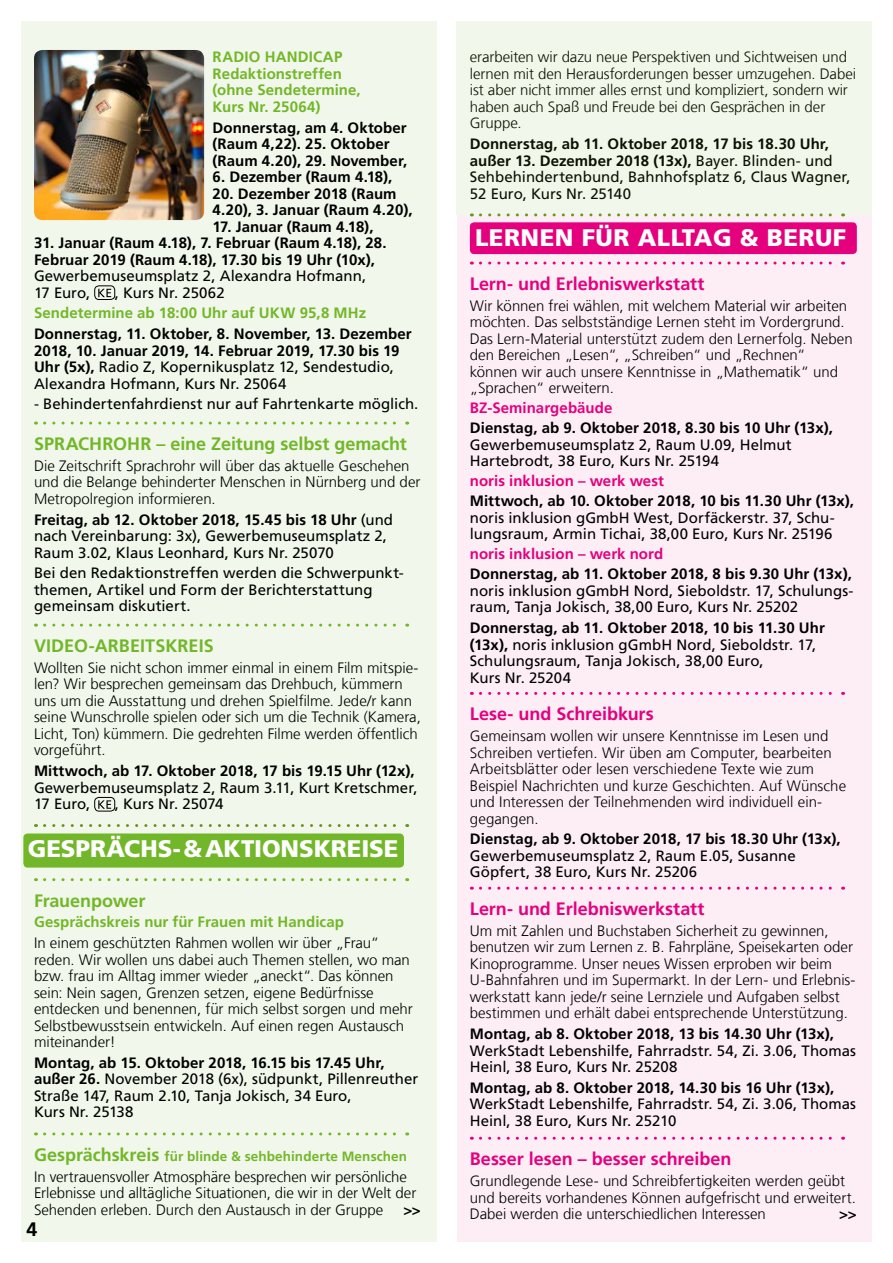
<style>
.page{position:relative;width:893px;height:1263px;background:#fff}
.page>*{position:absolute;margin:0;border:0;box-sizing:border-box;transform-origin:0 0}
.t1{font:900 24px "Frutiger LT Com";color:#fff}
.t2{font:900 24px "Frutiger LT Com";letter-spacing:.02em;color:#fff}
.t3{font:700 19.5px "Frutiger LT Com";color:#000}
.t4{font:700 18px "Frutiger LT Com";color:#e5007d}
.t5{font:700 18px "Frutiger LT Com";color:#72b729}
.t6{font:300 15px/16.5px "Frutiger LT Com";color:#000}
.t7{font:15px/16.5px "Frutiger LT Com";color:#000}
.t8{font:700 15px/16.5px "Frutiger LT Com";letter-spacing:.005em;color:#000}
.t9{font:700 15px/16.5px "Frutiger LT Com";letter-spacing:.005em;color:#72b729}
.t10{font:700 15px "Frutiger LT Com";letter-spacing:.005em;color:#e5007d}
.t11{font:700 13.5px "Frutiger LT Com";letter-spacing:.01em;color:#72b729}
.s1{font-weight:400}
.s2{font-weight:700}
.s3{font-size:18px}
</style>
<div class="page">
<div style="left:21px;top:21px;width:416px;height:1221px;background:#f1f7ea"></div>
<div style="left:457px;top:215px;width:415px;height:1027px;background:#fdeef6"></div>
<svg style="left:45px;top:422px;width:363px;height:3px"></svg>
<svg style="left:45px;top:624px;width:363px;height:3px"></svg>
<svg style="left:45px;top:824px;width:363px;height:3px"></svg>
<svg style="left:45px;top:878px;width:363px;height:3px"></svg>
<svg style="left:45px;top:1132px;width:363px;height:3px"></svg>
<svg style="left:98px;top:289px;width:13px;height:8px"></svg>
<div style="left:95px;top:286px;width:20px;height:14px;border:1px solid #000;border-radius:4px"></div>
<svg style="left:98px;top:800px;width:13px;height:9px"></svg>
<div style="left:95px;top:797px;width:20px;height:14px;border:1px solid #000;border-radius:4px"></div>
<svg style="left:480px;top:215px;width:364px;height:1px"></svg>
<svg style="left:480px;top:262px;width:364px;height:3px"></svg>
<svg style="left:480px;top:692px;width:364px;height:3px"></svg>
<svg style="left:480px;top:887px;width:364px;height:3px"></svg>
<svg style="left:480px;top:1137px;width:364px;height:3px"></svg>
<div style="left:470px;top:222px;width:387px;height:32px;background:#e5007d;border-radius:4px"></div>
<img style="left:34px;top:50px;width:170px;height:170px">
<div style="left:23px;top:833px;width:381px;height:34px;background:#72b729;border-radius:4px"></div>
<div style="left:456px;top:21px;width:416px;height:194px;background:#f1f7ea"></div>
<p class="t9" style="left:213px;top:49px;width:150px">RADIO HANDICAP<br>Redaktionstreffen (ohne Sendetermine,<br>Kurs Nr. 25064)</p>
<p class="t8" style="left:213px;top:119px;width:196px">Donnerstag, am 4. Oktober (Raum 4,22). 25. Oktober (Raum 4.20), 29. November,</p>
<p class="t8" style="left:213px;top:169px;width:181px">6. Dezember (Raum 4.18),</p>
<p class="t8" style="left:213px;top:185px;width:201px">20. Dezember 2018 (Raum<br>4.20), 3. Januar (Raum 4.20),</p>
<p class="t8" style="left:213px;top:218px;width:162px">17. Januar (Raum 4.18),</p>
<p class="t8" style="left:34px;top:235px;width:354px">31. Januar (Raum 4.18), 7. Februar (Raum 4.18), 28.<br>Februar 2019 (Raum 4.18), 17.30 bis 19 Uhr (10x),</p>
<p class="t7" style="left:34px;top:268px;width:334px">Gewerbemuseumsplatz 2, Alexandra Hofmann,<br>17 Euro,</p>
<p class="t7" style="left:115px;top:284px;width:111px">, Kurs Nr. 25062</p>
<p class="t9" style="left:34px;top:305px;width:334px">Sendetermine ab 18:00 Uhr auf UKW 95,8 MHz</p>
<p class="t8" style="left:34px;top:326px;width:379px">Donnerstag, 11. Oktober, 8. November, 13. Dezember 2018, 10. Januar 2019, 14. Februar 2019, 17.30 bis 19<br>Uhr (5x), <span class="s1">Radio Z, Kopernikusplatz 12, Sendestudio, Alexandra Hofmann, Kurs Nr. 25064</span></p>
<p class="t7" style="left:34px;top:396px;width:386px">- Behindertenfahrdienst nur auf Fahrtenkarte möglich.</p>
<p class="t5" style="left:34px;top:433px;width:374px">SPRACHROHR – eine Zeitung selbst gemacht</p>
<p class="t6" style="left:34px;top:457px;width:388px">Die Zeitschrift Sprachrohr will über das aktuelle Geschehen und die Belange behinderter Menschen in Nürnberg und der<br>Metropolregion informieren.</p>
<p class="t7" style="left:34px;top:511px;width:361px"><span class="s2">Freitag, ab 12. Oktober 2018, 15.45 bis 18 Uhr</span> (und nach Vereinbarung: 3x), Gewerbemuseumsplatz 2,<br>Raum 3.02, Klaus Leonhard, Kurs Nr. 25070</p>
<p class="t7" style="left:34px;top:565px;width:371px">Bei den Redaktionstreffen werden die Schwerpunkt&shy;themen, Artikel und Form der Berichterstattung gemeinsam diskutiert.</p>
<p class="t5" style="left:34px;top:635px;width:181px">VIDEO-ARBEITSKREIS</p>
<p class="t6" style="left:34px;top:659px;width:388px">Wollten Sie nicht schon immer einmal in einem Film mitspie&shy;len? Wir besprechen gemeinsam das Drehbuch, kümmern uns um die Ausstattung und drehen Spielfilme. Jede/r kann seine Wunschrolle spielen oder sich um die Technik (Kamera, Licht, Ton) kümmern. Die gedrehten Filme werden öffentlich vorgeführt.</p>
<p class="t8" style="left:34px;top:763px;width:382px">Mittwoch, ab 17. Oktober 2018, 17 bis 19.15 Uhr (12x),</p>
<p class="t7" style="left:34px;top:779px;width:385px">Gewerbemuseumsplatz 2, Raum 3.11, Kurt Kretschmer,<br>17 Euro,</p>
<p class="t7" style="left:115px;top:796px;width:110px">, Kurs Nr. 25074</p>
<h1 class="t1" style="left:28px;top:834px;width:372px">GESPRÄCHS-&amp;AKTIONSKREISE</h1>
<p class="t5" style="left:34px;top:890px;width:113px">Frauenpower</p>
<p class="t9" style="left:34px;top:914px;width:311px">Gesprächskreis nur für Frauen mit Handicap</p>
<p class="t6" style="left:34px;top:935px;width:380px">In einem geschützten Rahmen wollen wir über „Frau“ reden. Wir wollen uns dabei auch Themen stellen, wo man bzw. frau im Alltag immer wieder „aneckt“. Das können sein: Nein sagen, Grenzen setzen, eigene Bedürfnisse entdecken und benennen, für mich selbst sorgen und mehr Selbstbewusstsein entwickeln. Auf einen regen Austausch miteinander!</p>
<p class="t7" style="left:34px;top:1054px;width:386px"><span class="s2">Montag, ab 15. Oktober 2018, 16.15 bis 17.45 Uhr, außer 26.</span> November 2018 (6x), südpunkt, Pillenreuther Straße 147, Raum 2.10, Tanja Jokisch, 34 Euro,<br>Kurs Nr. 25138</p>
<p class="t11" style="left:34px;top:1148px;width:375px"><span class="s3">Gesprächskreis</span> für blinde &amp; sehbehinderte Menschen</p>
<p class="t6" style="left:34px;top:1168px;width:384px">In vertrauensvoller Atmosphäre besprechen wir persönliche<br>Erlebnisse und alltägliche Situationen, die wir in der Welt der<br>Sehenden erleben. Durch den Austausch in der Gruppe</p>
<p class="t8" style="left:403px;top:1201px;width:19px">&gt;&gt;</p>
<h2 class="t3" style="left:26px;top:1218px;width:12px">4</h2>
<p class="t6" style="left:470px;top:49px;width:388px">erarbeiten wir dazu neue Perspektiven und Sichtweisen und lernen mit den Herausforderungen besser umzugehen. Dabei ist aber nicht immer alles ernst und kompliziert, sondern wir haben auch Spaß und Freude bei den Gesprächen in der Gruppe.</p>
<p class="t7" style="left:470px;top:136px;width:382px"><span class="s2">Donnerstag, ab 11. Oktober 2018, 17 bis 18.30 Uhr, außer 13. Dezember 2018 (13x),</span> Bayer. Blinden- und Sehbehindertenbund, Bahnhofsplatz 6, Claus Wagner, 52 Euro, Kurs Nr. 25140</p>
<h1 class="t2" style="left:475px;top:223px;width:373px">LERNEN FÜR ALLTAG &amp; BERUF</h1>
<p class="t4" style="left:470px;top:273px;width:236px">Lern- und Erlebniswerkstatt</p>
<p class="t6" style="left:470px;top:297px;width:384px">Wir können frei wählen, mit welchem Material wir arbeiten möchten. Das selbstständige Lernen steht im Vordergrund.<br>Das Lern-Material unterstützt zudem den Lernerfolg. Neben den Bereichen „Lesen“, „Schreiben“ und „Rechnen“ können wir auch unsere Kenntnisse in „Mathematik“ und „Sprachen“ erweitern.</p>
<p class="t10" style="left:470px;top:399px;width:144px">BZ-Seminargebäude</p>
<p class="t8" style="left:470px;top:420px;width:365px">Dienstag, ab 9. Oktober 2018, 8.30 bis 10 Uhr (13x),</p>
<p class="t7" style="left:470px;top:436px;width:323px">Gewerbemuseumsplatz 2, Raum U.09, Helmut<br>Hartebrodt, 38 Euro, Kurs Nr. 25194</p>
<p class="t10" style="left:470px;top:472px;width:196px">noris inklusion – werk west</p>
<p class="t8" style="left:470px;top:493px;width:386px">Mittwoch, ab 10. Oktober 2018, 10 bis 11.30 Uhr (13x),</p>
<p class="t7" style="left:470px;top:509px;width:366px">noris inklusion gGmbH West, Dorfäckerstr. 37, Schu&shy;lungsraum, Armin Tichai, 38,00 Euro, Kurs Nr. 25196</p>
<p class="t10" style="left:470px;top:545px;width:195px">noris inklusion – werk nord</p>
<p class="t8" style="left:470px;top:566px;width:383px">Donnerstag, ab 11. Oktober 2018, 8 bis 9.30 Uhr (13x),</p>
<p class="t7" style="left:470px;top:582px;width:385px">noris inklusion gGmbH Nord, Sieboldstr. 17, Schulungs&shy;raum, Tanja Jokisch, 38,00 Euro, Kurs Nr. 25202</p>
<p class="t7" style="left:470px;top:620px;width:356px"><span class="s2">Donnerstag, ab 11. Oktober 2018, 10 bis 11.30 Uhr (13x),</span> noris inklusion gGmbH Nord, Sieboldstr. 17, Schulungsraum, Tanja Jokisch, 38,00 Euro,<br>Kurs Nr. 25204</p>
<p class="t4" style="left:470px;top:704px;width:185px">Lese- und Schreibkurs</p>
<p class="t6" style="left:470px;top:728px;width:378px">Gemeinsam wollen wir unsere Kenntnisse im Lesen und Schreiben vertiefen. Wir üben am Computer, bearbeiten Arbeitsblätter oder lesen verschiedene Texte wie zum Beispiel Nachrichten und kurze Geschichten. Auf Wünsche und Interessen der Teilnehmenden wird individuell ein&shy;gegangen.</p>
<p class="t8" style="left:470px;top:831px;width:372px">Dienstag, ab 9. Oktober 2018, 17 bis 18.30 Uhr (13x),</p>
<p class="t7" style="left:470px;top:847px;width:327px">Gewerbemuseumsplatz 2, Raum E.05, Susanne<br>Göpfert, 38 Euro, Kurs Nr. 25206</p>
<p class="t4" style="left:470px;top:898px;width:236px">Lern- und Erlebniswerkstatt</p>
<p class="t6" style="left:470px;top:923px;width:387px">Um mit Zahlen und Buchstaben Sicherheit zu gewinnen, benutzen wir zum Lernen z. B. Fahrpläne, Speisekarten oder Kinoprogramme. Unser neues Wissen erproben wir beim U-Bahnfahren und im Supermarkt. In der Lern- und Erlebnis&shy;werkstatt kann jede/r seine Lernziele und Aufgaben selbst bestimmen und erhält dabei entsprechende Unterstützung.</p>
<p class="t8" style="left:470px;top:1026px;width:366px">Montag, ab 8. Oktober 2018, 13 bis 14.30 Uhr (13x),</p>
<p class="t7" style="left:470px;top:1042px;width:388px">WerkStadt Lebenshilfe, Fahrradstr. 54, Zi. 3.06, Thomas<br>Heinl, 38 Euro, Kurs Nr. 25208</p>
<p class="t8" style="left:470px;top:1079px;width:366px">Montag, ab 8. Oktober 2018, 14.30 bis 16 Uhr (13x),</p>
<p class="t7" style="left:470px;top:1096px;width:388px">WerkStadt Lebenshilfe, Fahrradstr. 54, Zi. 3.06, Thomas<br>Heinl, 38 Euro, Kurs Nr. 25210</p>
<p class="t4" style="left:470px;top:1148px;width:263px">Besser lesen – besser schreiben</p>
<p class="t6" style="left:470px;top:1173px;width:388px">Grundlegende Lese- und Schreibfertigkeiten werden geübt und bereits vorhandenes Können aufgefrischt und erweitert.<br>Dabei werden die unterschiedlichen Interessen</p>
<p class="t8" style="left:839px;top:1205px;width:19px">&gt;&gt;</p>
</div>
